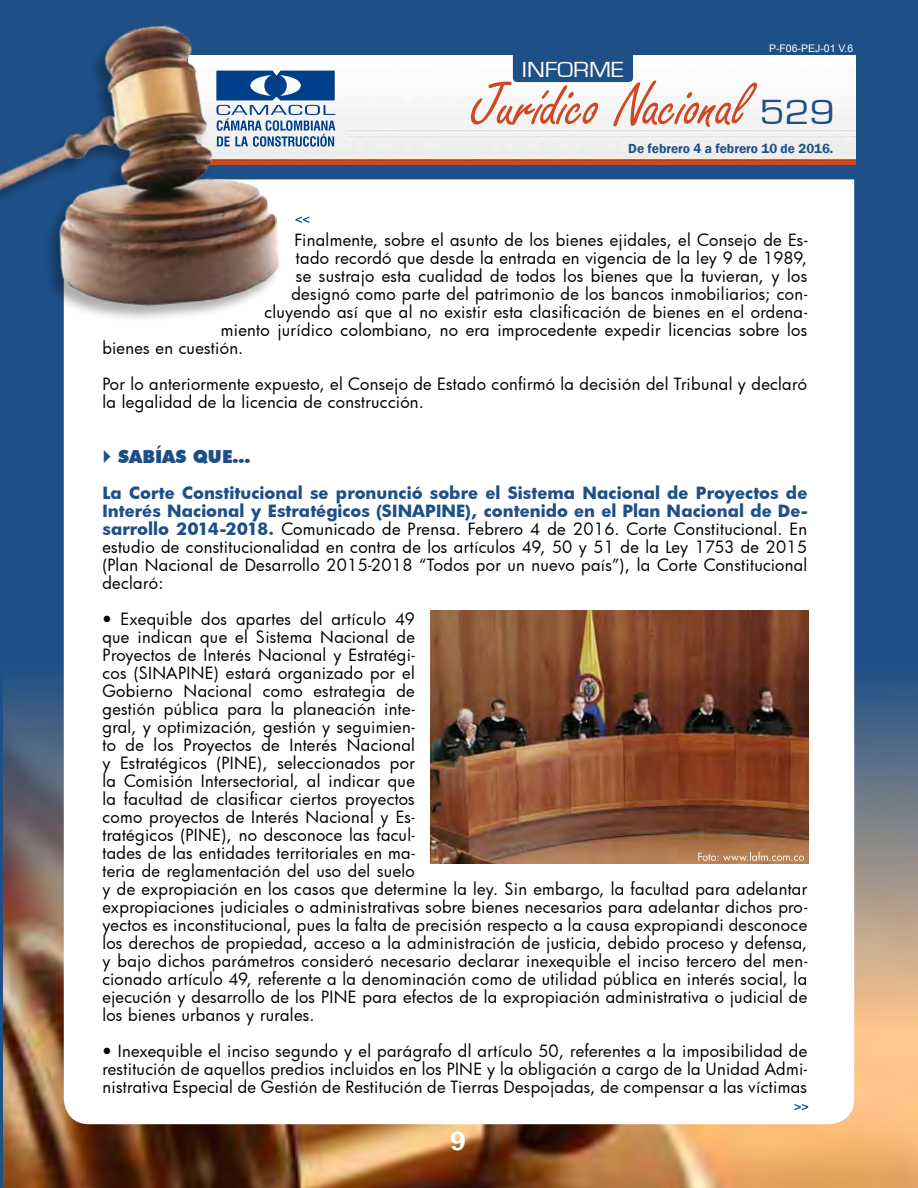
<style>
.page{position:relative;width:918px;height:1188px;background:#1e4f87}
.page>*{position:absolute;margin:0;border:0;box-sizing:border-box;transform-origin:0 0}
.t1{font:66px "Freestyle Scr D";letter-spacing:-.01em;color:#cd4823}
.t2{font:36px "Eurostile";color:#1e4f87;scale:1.14 1}
.t3{font:600 27px "Franklin Gothic";color:#fff}
.t4{font:22.5px "Eurostile";color:#fff;scale:1.14 1}
.t5{font:900 18px "Futura BT";color:#1d4f87}
.t6{font:16.5px/18px "Futura";letter-spacing:.02em;color:#000}
.t7{font:600 13.5px "Franklin Gothic";color:#1e4f87}
.t8{font:10.5px "Arial";color:#fff}
.s1{font-weight:700;color:#1e4f87}
</style>
<div class="page">
<img style="left:4px;top:665px;width:914px;height:523px">
<div style="left:64px;top:179px;width:790px;height:945px;background:#fff"></div>
<img style="left:282px;top:55px;width:574px;height:109px">
<div style="left:513px;top:37px;width:120px;height:45px;background:#1e4f87;border-radius:4px"></div>
<div style="left:0;top:26px;width:280px;height:297px;background:#000;opacity:.32"></div>
<img style="left:0;top:25px;width:282px;height:291px">
<svg style="left:216px;top:71px;width:119px;height:76px;background:#7998be"></svg>
<svg style="left:296px;top:216px;width:13px;height:7px"></svg>
<svg style="left:794px;top:1104px;width:14px;height:6px"></svg>
<img style="left:431px;top:611px;width:377px;height:252px">
<svg style="left:698px;top:852px;width:106px;height:9px"></svg>
<svg style="left:104px;top:450px;width:7px;height:13px"></svg>
<svg style="left:104px;top:616px;width:6px;height:6px"></svg>
<svg style="left:104px;top:1048px;width:6px;height:6px"></svg>
<h3 class="t4" style="left:522px;top:57px;width:91px">INFORME</h3>
<p class="t8" style="left:769px;top:42px;width:86px">P-F06-PEJ-01 V.6</p>
<h1 class="t1" style="left:471px;top:70px;width:278px">Jurídico Nacional</h1>
<h2 class="t2" style="left:760px;top:93px;width:68px">529</h2>
<p class="t7" style="left:628px;top:140px;width:207px">De febrero 4 a febrero 10 de 2016.</p>
<p class="t6" style="left:294px;top:230px;width:515px">Finalmente, sobre el asunto de los bienes ejidales, el Consejo de Es-</p>
<p class="t6" style="left:296px;top:248px;width:513px">tado recordó que desde la entrada en vigencia de la ley 9 de 1989,</p>
<p class="t6" style="left:296px;top:266px;width:513px">se sustrajo esta cualidad de todos los bienes que la tuvieran, y los</p>
<p class="t6" style="left:291px;top:284px;width:518px">designó como parte del patrimonio de los bancos inmobiliarios; con-</p>
<p class="t6" style="left:264px;top:302px;width:544px">cluyendo así que al no existir esta clasificación de bienes en el ordena-</p>
<p class="t6" style="left:221px;top:320px;width:588px">miento jurídico colombiano, no era improcedente expedir licencias sobre los</p>
<p class="t6" style="left:102px;top:338px;width:142px">bienes en cuestión.</p>
<p class="t6" style="left:102px;top:374px;width:706px">Por lo anteriormente expuesto, el Consejo de Estado confirmó la decisión del Tribunal y declaró la legalidad de la licencia de construcción.</p>
<p class="t5" style="left:118px;top:446px;width:134px">SABÍAS QUE…</p>
<p class="t6" style="left:102px;top:484px;width:706px;text-align:justify"><span class="s1">La Corte Constitucional se pronunció sobre el Sistema Nacional de Proyectos de Interés Nacional y Estratégicos (SINAPINE), contenido en el Plan Nacional de De&shy;sarrollo 2014-2018.</span> Comunicado de Prensa. Febrero 4 de 2016. Corte Constitucional. En estudio de constitucionalidad en contra de los artículos 49, 50 y 51 de la Ley 1753 de 2015 (Plan Nacional de Desarrollo 2015-2018 “Todos por un nuevo país”), la Corte Constitucional declaró:</p>
<p class="t6" style="left:102px;top:610px;width:706px;text-indent:18px">Exequible dos apartes del artículo 49<br>que indican que el Sistema Nacional de<br>Proyectos de Interés Nacional y Estratégi-<br>cos (SINAPINE) estará organizado por el<br>Gobierno Nacional como estrategia de<br>gestión pública para la planeación inte-<br>gral, y optimización, gestión y seguimien-<br>to de los Proyectos de Interés Nacional<br>y Estratégicos (PINE), seleccionados por<br>la Comisión Intersectorial, al indicar que<br>la facultad de clasificar ciertos proyectos<br>como proyectos de Interés Nacional y Es-<br>tratégicos (PINE), no desconoce las facul-<br>tades de las entidades territoriales en ma-<br>teria de reglamentación del uso del suelo<br>y de expropiación en los casos que determine la ley. Sin embargo, la facultad para adelantar expropiaciones judiciales o administrativas sobre bienes necesarios para adelantar dichos pro&shy;yectos es inconstitucional, pues la falta de precisión respecto a la causa expropiandi desconoce los derechos de propiedad, acceso a la administración de justicia, debido proceso y defensa, y bajo dichos parámetros consideró necesario declarar inexequible el inciso tercero del men&shy;cionado artículo 49, referente a la denominación como de utilidad pública en interés social, la ejecución y desarrollo de los PINE para efectos de la expropiación administrativa o judicial de los bienes urbanos y rurales.</p>
<p class="t6" style="left:102px;top:1042px;width:706px;text-align:justify;text-indent:15px">Inexequible el inciso segundo y el parágrafo dl artículo 50, referentes a la imposibilidad de restitución de aquellos predios incluidos en los PINE y la obligación a cargo de la Unidad Admi&shy;nistrativa Especial de Gestión de Restitución de Tierras Despojadas, de compensar a las víctimas</p>
<h3 class="t3" style="left:450px;top:1124px;width:17px">9</h3>
</div>
